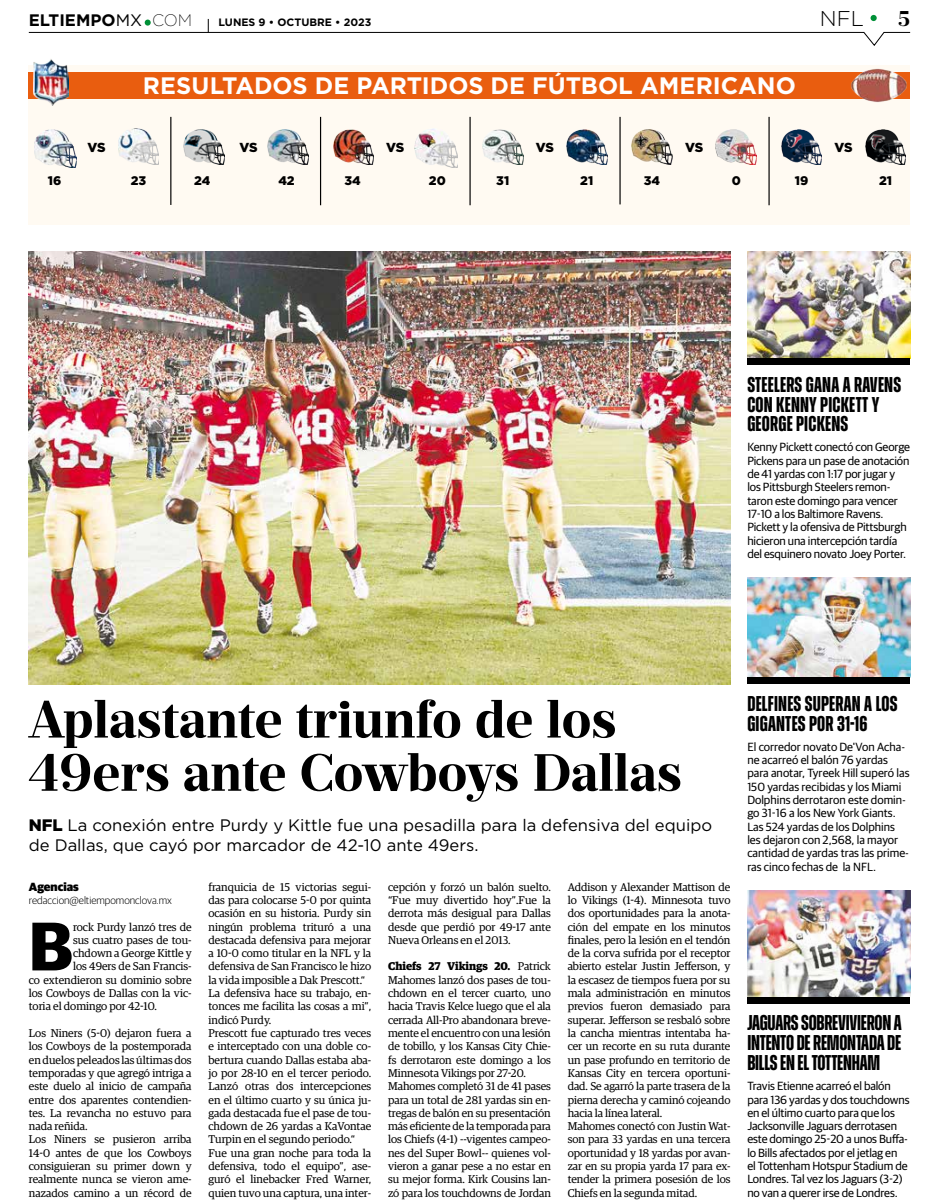
<style>
.page{position:relative;width:931px;height:1204px;background:#fff}
.page>*{position:absolute;margin:0;border:0;box-sizing:border-box;transform-origin:0 0}
.t1{font:700 68.88px "Guardian Sans";color:#000}
.t2{font:700 52.25px/53.2px "Prumo Deck";color:#000}
.t3{font:700 23.75px "Gotham";color:#fff}
.t4{font:700 21.38px/20px "Zuume";letter-spacing:.01em;color:#000}
.t5{font:300 21.38px "Gotham";color:#000}
.t6{font:700 21.38px "Prumo Deck";color:#000}
.t7{font:16.62px/20px "Gotham";color:#000}
.t8{font:700 16.62px "Gotham";color:#000}
.t9{font:900 13.12px "Gotham";letter-spacing:-.025em;color:#000}
.t10{font:900 12.5px "Gotham";color:#000}
.t11{font:11.88px/13.2px "Guardian Sans";letter-spacing:-.01em;color:#000}
.t12{font:900 11.88px "Guardian Sans";color:#000}
.t13{font:11.25px/13.2px "Guardian Egyp";letter-spacing:-.005em;color:#000}
.t14{font:300 10.75px "Guardian Sans";color:#000}
.t15{font:700 10.75px "Gotham";color:#000}
.s1{font-weight:400}
.s2{font-weight:200}
.s3{font-weight:900}
.s4{font-weight:700}
</style>
<div class="page">
<svg style="left:28px;top:15px;width:882px;height:31px"></svg>
<img style="left:747px;top:252px;width:163px;height:106px">
<img style="left:747px;top:578px;width:163px;height:99px">
<img style="left:747px;top:890px;width:163px;height:107px">
<div style="left:747px;top:358px;width:162px;height:7px;background:#000"></div>
<div style="left:747px;top:677px;width:162px;height:7px;background:#000"></div>
<div style="left:747px;top:997px;width:162px;height:6px;background:#000"></div>
<img style="left:29px;top:252px;width:701px;height:432px">
<div style="left:29px;top:66px;width:880px;height:159px;background:#fffaf2"></div>
<div style="left:29px;top:72px;width:880px;height:27px;background:#e95d0f"></div>
<img style="left:118px;top:129px;width:41px;height:36px">
<img style="left:333px;top:129px;width:40px;height:36px">
<img style="left:632px;top:129px;width:40px;height:36px">
<img style="left:716px;top:129px;width:40px;height:36px">
<img style="left:184px;top:129px;width:40px;height:36px">
<img style="left:268px;top:129px;width:40px;height:36px">
<img style="left:482px;top:129px;width:41px;height:36px">
<img style="left:566px;top:129px;width:41px;height:36px">
<img style="left:781px;top:129px;width:40px;height:36px">
<img style="left:865px;top:129px;width:40px;height:36px">
<hr style="left:170px;top:117px;width:1px;height:88px;background:#000">
<hr style="left:320px;top:117px;width:1px;height:88px;background:#000">
<hr style="left:469px;top:117px;width:1px;height:88px;background:#000">
<hr style="left:619px;top:117px;width:1px;height:87px;background:#000">
<hr style="left:768px;top:117px;width:1px;height:88px;background:#000">
<img style="left:34px;top:59px;width:34px;height:46px">
<img style="left:851px;top:66px;width:59px;height:39px">
<img style="left:34px;top:129px;width:42px;height:38px">
<img style="left:415px;top:129px;width:42px;height:38px">
<h3 class="t8" style="left:29px;top:9px;width:165px">ELTIEMPO<span class="s1">MX</span> <span class="s2">COM</span></h3>
<p class="t15" style="left:218px;top:15px;width:154px">LUNES 9 • OCTUBRE • 2023</p>
<h3 class="t5" style="left:819px;top:5px;width:46px">NFL</h3>
<h3 class="t6" style="left:898px;top:4px;width:13px">5</h3>
<h3 class="t3" style="left:143px;top:69px;width:654px">RESULTADOS DE PARTIDOS DE FÚTBOL AMERICANO</h3>
<p class="t9" style="left:87px;top:138px;width:20px">VS</p>
<p class="t9" style="left:239px;top:138px;width:20px">VS</p>
<p class="t9" style="left:386px;top:138px;width:20px">VS</p>
<p class="t9" style="left:535px;top:138px;width:20px">VS</p>
<p class="t9" style="left:685px;top:138px;width:20px">VS</p>
<p class="t9" style="left:834px;top:138px;width:20px">VS</p>
<p class="t10" style="left:48px;top:172px;width:15px">16</p>
<p class="t10" style="left:131px;top:172px;width:17px">23</p>
<p class="t10" style="left:194px;top:172px;width:18px">24</p>
<p class="t10" style="left:278px;top:172px;width:18px">42</p>
<p class="t10" style="left:344px;top:172px;width:18px">34</p>
<p class="t10" style="left:429px;top:172px;width:18px">20</p>
<p class="t10" style="left:496px;top:172px;width:14px">31</p>
<p class="t10" style="left:580px;top:172px;width:15px">21</p>
<p class="t10" style="left:643px;top:172px;width:18px">34</p>
<p class="t10" style="left:731px;top:172px;width:11px">0</p>
<p class="t10" style="left:794px;top:172px;width:15px">19</p>
<p class="t10" style="left:879px;top:172px;width:15px">21</p>
<h3 class="t4" style="left:747px;top:374px;width:155px">STEELERS GANA A RAVENS<br>CON KENNY PICKETT Y<br>GEORGE PICKENS</h3>
<p class="t11" style="left:747px;top:440px;width:164px">Kenny Pickett conectó con George<br>Pickens para un pase de anotación de 41 yardas con 1:17 por jugar y los Pittsburgh Steelers remon&shy;taron este domingo para vencer<br>17-10 a los Baltimore Ravens.<br>Pickett y la ofensiva de Pittsburgh hicieron una intercepción tardía del esquinero novato Joey Porter.</p>
<h2 class="t2" style="left:29px;top:693px;width:654px">Aplastante triunfo de los<br>49ers ante Cowboys Dallas</h2>
<h3 class="t7" style="left:29px;top:814px;width:685px"><span class="s3">NFL</span> La conexión entre Purdy y Kittle fue una pesadilla para la defensiva del equipo de Dallas, que cayó por marcador de 42-10 ante 49ers.</h3>
<p class="t12" style="left:29px;top:877px;width:51px">Agencias</p>
<p class="t14" style="left:29px;top:893px;width:145px">redaccion@eltiempomonclova.mx</p>
<h1 class="t1" style="left:29px;top:895px;width:46px">B</h1>
<p class="t13" style="left:73px;top:919px;width:120px">rock Purdy lanzó tres de</p>
<p class="t13" style="left:73px;top:932px;width:120px">sus cuatro pases de tou-</p>
<p class="t13" style="left:73px;top:946px;width:120px">chdown a George Kittle y</p>
<p class="t13" style="left:73px;top:959px;width:120px">los 49ers de San Francis-</p>
<p class="t13" style="left:29px;top:972px;width:164px">co extendieron su dominio sobre</p>
<p class="t13" style="left:29px;top:986px;width:164px">los Cowboys de Dallas con la vic-</p>
<p class="t13" style="left:29px;top:999px;width:130px">toria el domingo por 42-10.</p>
<p class="t13" style="left:29px;top:1025px;width:164px">Los Niners (5-0) dejaron fuera a los Cowboys de la postemporada en duelos peleados las últimas dos temporadas y que agregó intriga a este duelo al inicio de campaña entre dos aparentes contendien&shy;tes. La revancha no estuvo para nada reñida.<br>Los Niners se pusieron arriba<br>14-0 antes de que los Cowboys consiguieran su primer down y realmente nunca se vieron ame&shy;nazados camino a un récord de</p>
<p class="t13" style="left:208px;top:879px;width:164px">franquicia de 15 victorias segui&shy;das para colocarse 5-0 por quinta ocasión en su historia. Purdy sin ningún problema trituró a una destacada defensiva para mejorar a 10-0 como titular en la NFL y la defensiva de San Francisco le hizo la vida imposible a Dak Prescott.“<br>La defensiva hace su trabajo, en&shy;tonces me facilita las cosas a mi”, indicó Purdy.<br>Prescott fue capturado tres veces e interceptado con una doble co&shy;bertura cuando Dallas estaba aba&shy;jo por 28-10 en el tercer periodo.<br>Lanzó otras dos intercepciones en el último cuarto y su única ju&shy;gada destacada fue el pase de tou&shy;chdown de 26 yardas a KaVontae<br>Turpin en el segundo periodo.“<br>Fue una gran noche para toda la defensiva, todo el equipo”, ase&shy;guró el linebacker Fred Warner, quien tuvo una captura, una inter-</p>
<p class="t13" style="left:388px;top:879px;width:164px;text-align:justify">cepción y forzó un balón suelto. “Fue muy divertido hoy”.Fue la derrota más desigual para Dallas desde que perdió por 49-17 ante Nueva Orleans en el 2013.</p>
<p class="t13" style="left:388px;top:959px;width:164px"><span class="s4">Chiefs 27 Vikings 20.</span> Patrick<br>Mahomes lanzó dos pases de tou&shy;chdown en el tercer cuarto, uno hacia Travis Kelce luego que el ala cerrada All-Pro abandonara breve&shy;mente el encuentro con una lesión de tobillo, y los Kansas City Chie&shy;fs derrotaron este domingo a los<br>Minnesota Vikings por 27-20.<br>Mahomes completó 31 de 41 pases para un total de 281 yardas sin en&shy;tregas de balón en su presentación más eficiente de la temporada para los Chiefs (4-1) --vigentes campeo&shy;nes del Super Bowl-- quienes vol&shy;vieron a ganar pese a no estar en su mejor forma. Kirk Cousins lan&shy;zó para los touchdowns de Jordan</p>
<p class="t13" style="left:567px;top:879px;width:164px">Addison y Alexander Mattison de lo Vikings (1-4). Minnesota tuvo dos oportunidades para la anota&shy;ción del empate en los minutos finales, pero la lesión en el tendón de la corva sufrida por el receptor abierto estelar Justin Jefferson, y la escasez de tiempos fuera por su mala administración en minutos previos fueron demasiado para superar. Jefferson se resbaló sobre la cancha mientras intentaba ha&shy;cer un recorte en su ruta durante un pase profundo en territorio de<br>Kansas City en tercera oportuni&shy;dad. Se agarró la parte trasera de la pierna derecha y caminó cojeando hacia la línea lateral.<br>Mahomes conectó con Justin Wat&shy;son para 33 yardas en una tercera oportunidad y 18 yardas por avan&shy;zar en su propia yarda 17 para ex&shy;tender la primera posesión de los<br>Chiefs en la segunda mitad.</p>
<h3 class="t4" style="left:747px;top:694px;width:152px">DELFINES SUPERAN A LOS<br>GIGANTES POR 31-16</h3>
<p class="t11" style="left:747px;top:739px;width:164px">El corredor novato De'Von Acha&shy;ne acarreó el balón 76 yardas para anotar, Tyreek Hill superó las<br>150 yardas recibidas y los Miami<br>Dolphins derrotaron este domin&shy;go 31-16 a los New York Giants.<br>Las 524 yardas de los Dolphins les dejaron con 2,568, la mayor cantidad de yardas tras las prime&shy;ras cinco fechas de la NFL.</p>
<h3 class="t4" style="left:747px;top:1013px;width:156px;text-align:justify">JAGUARS SOBREVIVIERON A INTENTO DE REMONTADA DE BILLS EN EL TOTTENHAM</h3>
<p class="t11" style="left:747px;top:1078px;width:164px">Travis Etienne acarreó el balón para 136 yardas y dos touchdowns en el último cuarto para que los<br>Jacksonville Jaguars derrotasen este domingo 25-20 a unos Buffa&shy;lo Bills afectados por el jetlag en<br>el Tottenham Hotspur Stadium de<br>Londres. Tal vez los Jaguars (3-2) no van a querer irse de Londres.</p>
</div>
